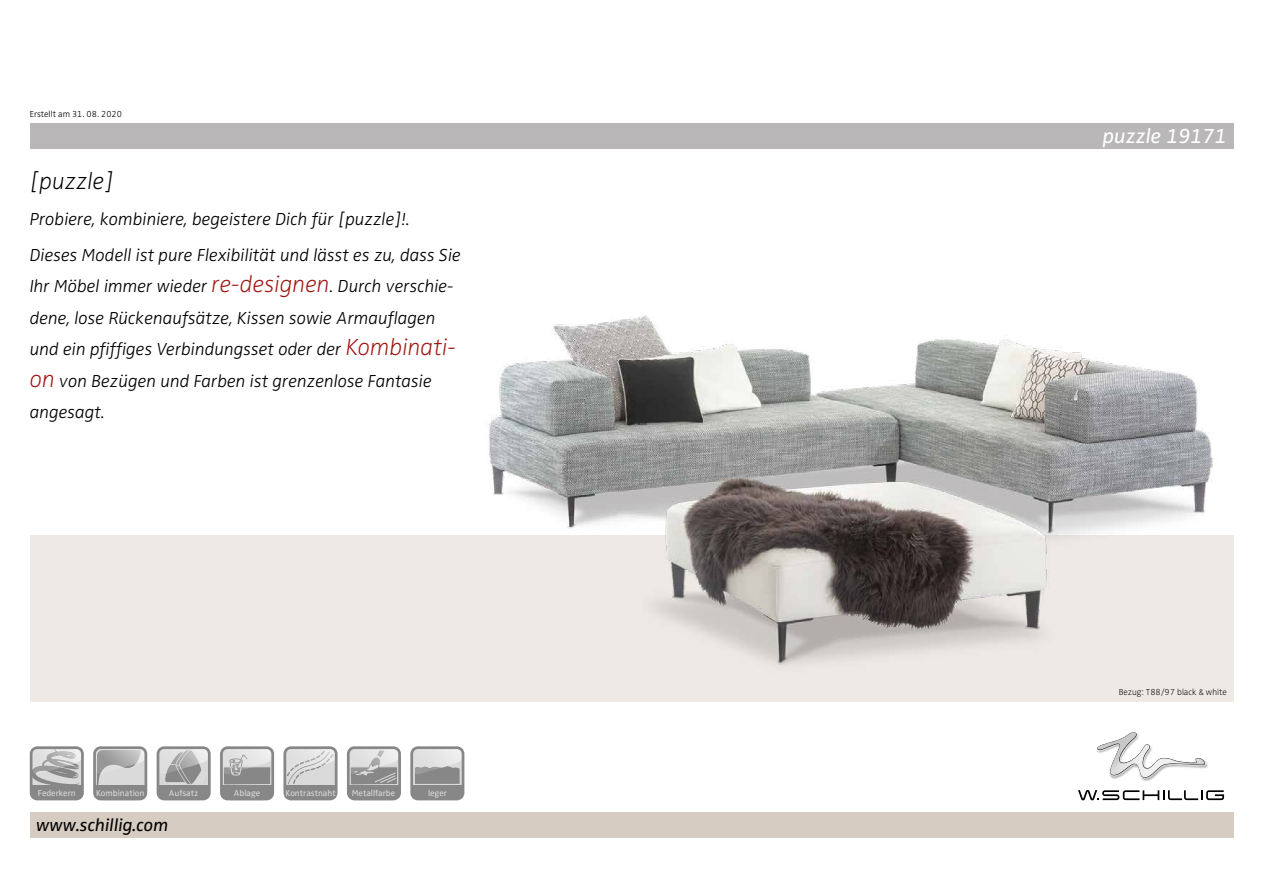
<style>
.page{position:relative;width:1263px;height:893px;background:#fff}
.page>*{position:absolute;margin:0;border:0;box-sizing:border-box;transform-origin:0 0}
.t1{font:italic 300 expanded 24px "Zwo Pro";color:#000}
.t2{font:italic 21px "Zwo Pro";color:#fff}
.t3{font:italic 300 18px/31.5px "Zwo Pro";color:#000}
.t4{font:italic 18px "Zwo Pro";color:#000}
.t5{font:300 expanded 9px "Zwo Pro";color:#000}
.t6{font:300 9px "Zwo Pro";color:#000}
.t7{font:8.85px "Zwo Pro";color:#dadada}
.s1{font-stretch:expanded;font-size:24px;color:#9e1510}
</style>
<div class="page">
<div style="left:30px;top:123px;width:1203px;height:26px;background:#b9b7b7"></div>
<div style="left:30px;top:535px;width:1203px;height:167px;background:#eee9e5"></div>
<div style="left:30px;top:812px;width:1203px;height:26px;background:#d6ccc1"></div>
<img style="left:489px;top:315px;width:724px;height:350px">
<svg style="left:96px;top:750px;width:48px;height:50px"></svg>
<div style="left:93px;top:746px;width:54px;height:54px;border:3px solid #878787;border-radius:6px"></div>
<div style="left:223px;top:785px;width:49px;height:13px;background:#878787"></div>
<svg style="left:224px;top:750px;width:46px;height:35px"></svg>
<div style="left:220px;top:746px;width:54px;height:54px;border:3px solid #878787;border-radius:6px"></div>
<svg style="left:30px;top:746px;width:54px;height:54px"></svg>
<div style="left:32px;top:785px;width:49px;height:13px;background:#878787"></div>
<svg style="left:157px;top:746px;width:54px;height:54px"></svg>
<svg style="left:283px;top:746px;width:55px;height:54px"></svg>
<div style="left:286px;top:785px;width:49px;height:13px;background:#878787"></div>
<svg style="left:410px;top:746px;width:54px;height:54px"></svg>
<div style="left:413px;top:785px;width:49px;height:13px;background:#878787"></div>
<div style="left:349px;top:785px;width:49px;height:13px;background:#878787"></div>
<svg style="left:351px;top:750px;width:46px;height:35px"></svg>
<div style="left:347px;top:746px;width:54px;height:54px;border:3px solid #878787;border-radius:6px"></div>
<svg style="left:1096px;top:749px;width:112px;height:30px"></svg>
<img style="left:1097px;top:732px;width:107px;height:45px">
<svg style="left:1078px;top:790px;width:146px;height:10px"></svg>
<p class="t6" style="left:30px;top:109px;width:94px">Erstellt am 31. 08. 2020</p>
<h1 class="t1" style="left:30px;top:167px;width:86px">[puzzle]</h1>
<p class="t3" style="left:30px;top:201px;width:433px;line-height:35.7px">Probiere, kombiniere, begeistere Dich für [puzzle]!.<br>Dieses Modell ist pure Flexibilität und lässt es zu, dass Sie</p>
<p class="t3" style="left:30px;top:271px;width:428px">Ihr Möbel immer wieder <span class="s1">re-designen</span>. Durch verschie&shy;dene, lose Rückenaufsätze, Kissen sowie Armauflagen und ein pfiffiges Verbindungsset oder der <span class="s1">Kombinati&shy;on</span> von Bezügen und Farben ist grenzenlose Fantasie angesagt.</p>
<p class="t7" style="left:38px;top:787px;width:39px">Federkern</p>
<p class="t7" style="left:96px;top:788px;width:50px">Kombination</p>
<p class="t7" style="left:169px;top:787px;width:31px">Aufsatz</p>
<p class="t7" style="left:234px;top:788px;width:28px">Ablage</p>
<p class="t7" style="left:286px;top:787px;width:52px">Kontrastnaht</p>
<p class="t7" style="left:352px;top:788px;width:45px">Metallfarbe</p>
<p class="t7" style="left:428px;top:787px;width:20px">leger</p>
<p class="t4" style="left:36px;top:815px;width:134px">www.schillig.com</p>
<p class="t2" style="left:1103px;top:124px;width:126px">puzzle 19171</p>
<p class="t5" style="left:1119px;top:687px;width:110px">Bezug: T88/97 black &amp; white</p>
</div>
